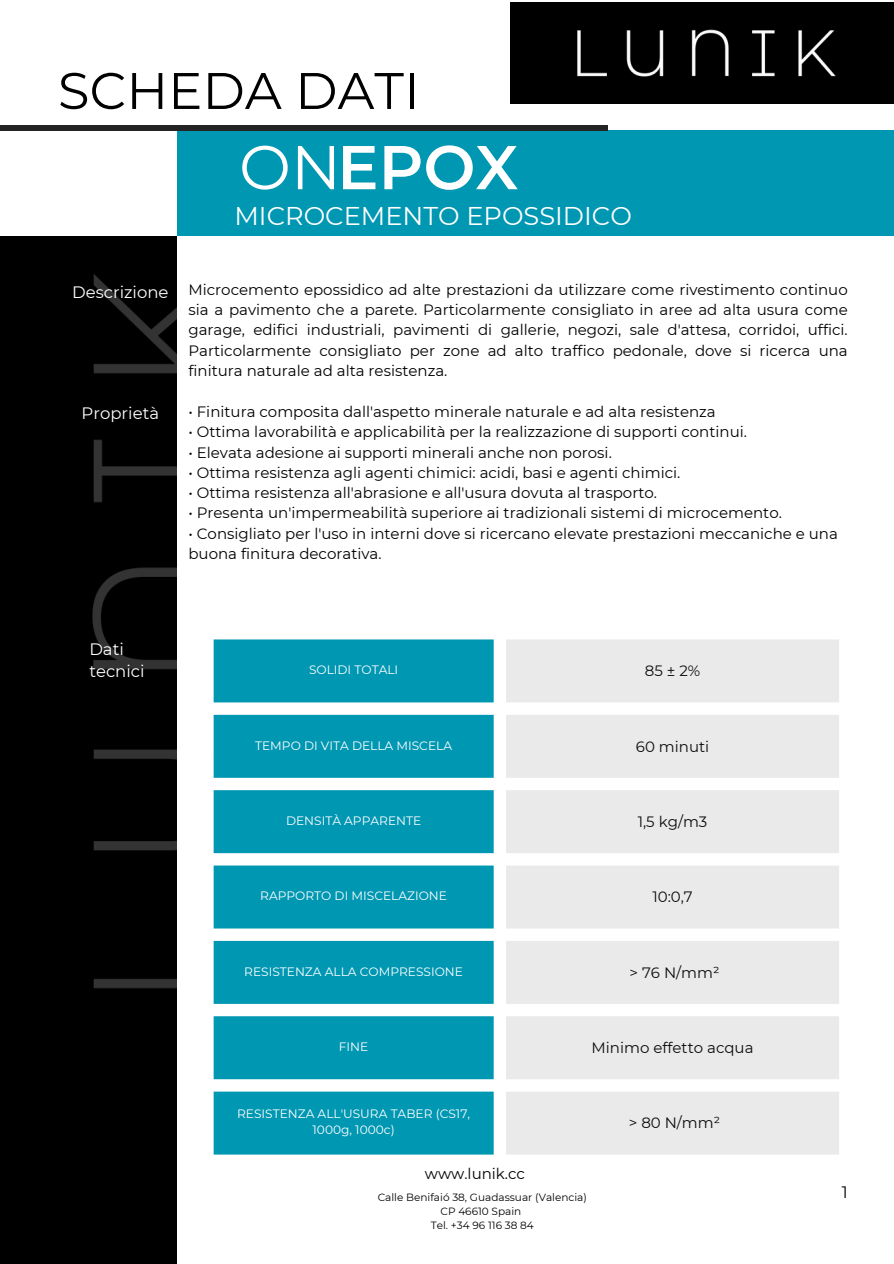
<style>
.page{position:relative;width:894px;height:1264px;background:#fff}
.page>*{position:absolute;margin:0;border:0;box-sizing:border-box;transform-origin:0 0}
.t1{font:600 61.65px "Montserrat";color:#fff}
.t2{font:51.3px "Montserrat";color:#000}
.t3{font:25.65px "Montserrat";color:#fff}
.t4{font:16.5px/22.5px "Montserrat";color:#fff}
.t5{font:16.5px "Montserrat";color:#000}
.t6{font:15px/20.2px "Montserrat";color:#000;text-align:justify}
.t7{font:15px "Montserrat";color:#0e0d0e}
.t8{font:12.15px/16.2px "Montserrat";color:#fff;text-align:center}
.t9{font:10.5px "Montserrat";color:#000}
.s1{font-weight:400}
</style>
<div class="page">
<div style="left:0;top:236px;width:177px;height:1027px;background:#000"></div>
<img style="left:92px;top:274px;width:85px;height:715px">
<div style="left:177px;top:130px;width:716px;height:106px;background:#0097b2"></div>
<div style="left:0;top:125px;width:607px;height:5px;background:#242424"></div>
<svg style="left:213px;top:639px;width:280px;height:515px;fill:#0097b2"></svg>
<svg style="left:506px;top:639px;width:332px;height:515px;fill:#eaeaea"></svg>
<div style="left:509px;top:2px;width:384px;height:101px;background:#000"></div>
<img style="left:543px;top:29px;width:325px;height:102px">
<h4 class="t2" style="left:58px;top:59px;width:363px">SCHEDA DATI</h4>
<p class="t1" style="left:239px;top:129px;width:280px"><span class="s1">ON</span>EPOX</p>
<p class="t3" style="left:234px;top:200px;width:399px">MICROCEMENTO EPOSSIDICO</p>
<h5 class="t4" style="left:72px;top:280px;width:98px">Descrizione</h5>
<h1 class="t4" style="left:82px;top:402px;width:79px">Proprietà</h1>
<p class="t6" style="left:188px;top:279px;width:660px">Microcemento epossidico ad alte prestazioni da utilizzare come rivestimento continuo sia a pavimento che a parete. Particolarmente consigliato in aree ad alta usura come garage, edifici industriali, pavimenti di gallerie, negozi, sale d'attesa, corridoi, uffici.<br>Particolarmente consigliato per zone ad alto traffico pedonale, dove si ricerca una finitura naturale ad alta resistenza.</p>
<p class="t6" style="left:188px;top:401px;width:528px">• Finitura composita dall'aspetto minerale naturale e ad alta resistenza</p>
<p class="t6" style="left:188px;top:422px;width:560px">• Ottima lavorabilità e applicabilità per la realizzazione di supporti continui.</p>
<p class="t6" style="left:188px;top:442px;width:425px">• Elevata adesione ai supporti minerali anche non porosi.</p>
<p class="t6" style="left:188px;top:462px;width:493px">• Ottima resistenza agli agenti chimici: acidi, basi e agenti chimici.</p>
<p class="t6" style="left:188px;top:482px;width:470px">• Ottima resistenza all'abrasione e all'usura dovuta al trasporto.</p>
<p class="t6" style="left:188px;top:503px;width:595px">• Presenta un'impermeabilità superiore ai tradizionali sistemi di microcemento.</p>
<p class="t6" style="left:188px;top:523px;width:650px">• Consigliato per l'uso in interni dove si ricercano elevate prestazioni meccaniche e una buona finitura decorativa.</p>
<p class="t4" style="left:89px;top:637px;width:57px">Dati tecnici</p>
<p class="t8" style="left:309px;top:661px;width:91px">SOLIDI TOTALI</p>
<p class="t7" style="left:644px;top:661px;width:57px">85 ± 2%</p>
<p class="t8" style="left:255px;top:737px;width:198px">TEMPO DI VITA DELLA MISCELA</p>
<p class="t7" style="left:635px;top:737px;width:75px">60 minuti</p>
<p class="t8" style="left:286px;top:812px;width:136px">DENSITÀ APPARENTE</p>
<p class="t7" style="left:637px;top:812px;width:71px">1,5 kg/m3</p>
<p class="t8" style="left:260px;top:887px;width:188px">RAPPORTO DI MISCELAZIONE</p>
<p class="t7" style="left:652px;top:887px;width:42px">10:0,7</p>
<p class="t8" style="left:244px;top:963px;width:220px">RESISTENZA ALLA COMPRESSIONE</p>
<p class="t7" style="left:629px;top:963px;width:91px">&gt; 76 N/mm²</p>
<p class="t8" style="left:339px;top:1038px;width:31px">FINE</p>
<h5 class="t7" style="left:591px;top:1038px;width:163px">Minimo effetto acqua</h5>
<p class="t8" style="left:237px;top:1105px;width:234px">RESISTENZA ALL'USURA TABER (CS17,<br>1000g, 1000c)</p>
<p class="t7" style="left:628px;top:1113px;width:93px">&gt; 80 N/mm²</p>
<h3 class="t6" style="left:425px;top:1163px;width:102px">www.lunik.cc</h3>
<h5 class="t9" style="left:377px;top:1191px;width:211px">Calle Benifaió 38, Guadassuar (Valencia)</h5>
<h5 class="t9" style="left:440px;top:1205px;width:82px">CP 46610 Spain</h5>
<h5 class="t9" style="left:430px;top:1219px;width:105px">Tel. +34 96 116 38 84</h5>
<h2 class="t5" style="left:841px;top:1182px;width:7px">1</h2>
</div>
